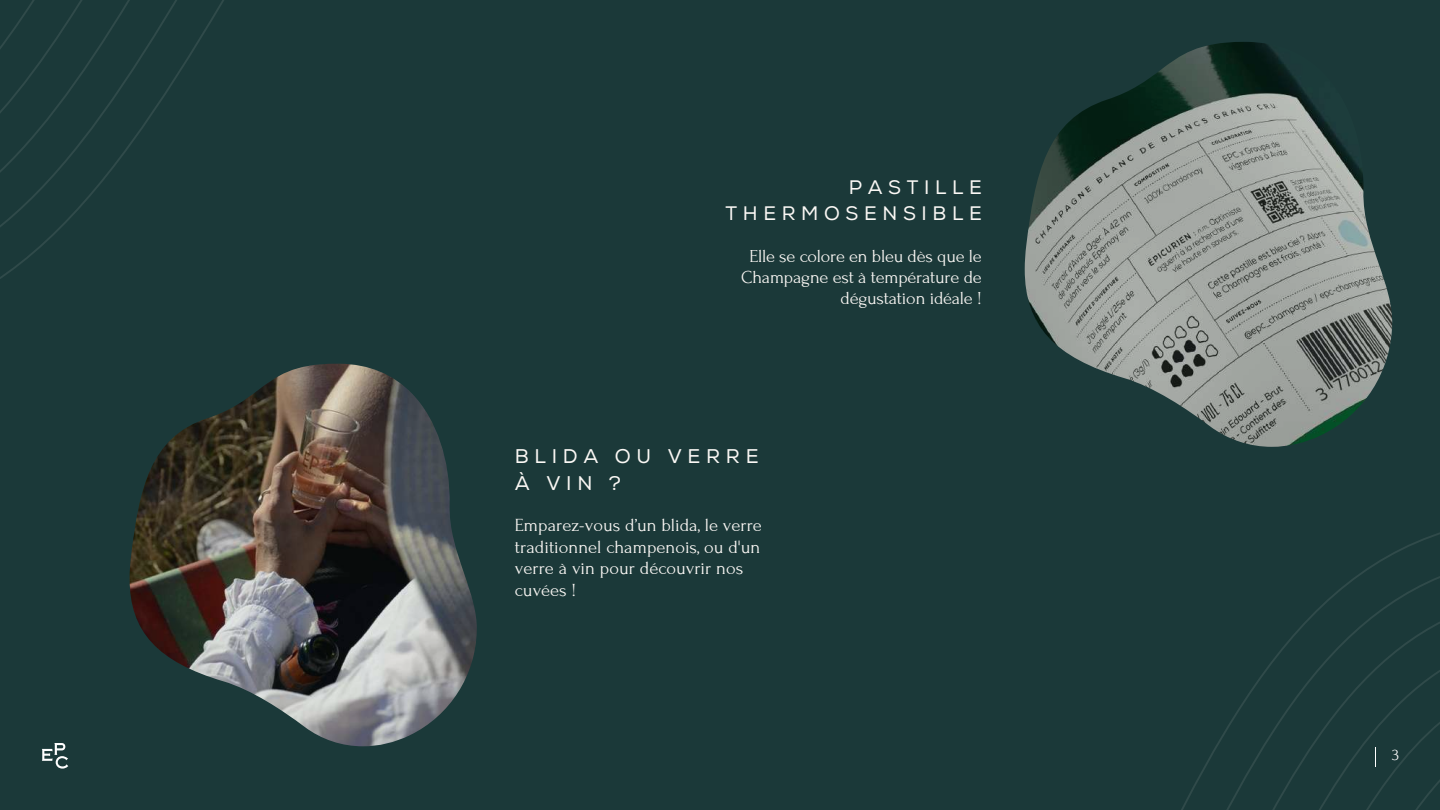
<style>
.page{position:relative;width:1440px;height:810px;background:#1b3939}
.page>*{position:absolute;margin:0;border:0;box-sizing:border-box;transform-origin:0 0}
.t1{font:19.8px/26.4px "Nexa";letter-spacing:.285em;color:#fbf8f5}
.t2{font:19.5px/26px "Nexa";letter-spacing:.285em;color:#fbf8f5;text-align:right}
.t3{font:18.45px/21.6px "Forum";color:#fbf8f5}
.t4{font:18.3px/21.3px "Forum";letter-spacing:-.01em;color:#fbf8f5;text-align:right}
.t5{font:16.5px "Forum";color:#fff}
</style>
<div class="page">
<svg style="left:1198px;top:594px;width:242px;height:216px"></svg>
<img style="left:130px;top:364px;width:347px;height:382px">
<img style="left:1025px;top:42px;width:367px;height:405px">
<svg style="left:0;top:0;width:177px;height:256px"></svg>
<svg style="left:1237px;top:636px;width:203px;height:174px"></svg>
<svg style="left:42px;top:743px;width:26px;height:26px"></svg>
<p class="t2" style="left:726px;top:175px;width:258px">PASTILLE<br>THERMOSENSIBLE</p>
<p class="t4" style="left:741px;top:246px;width:242px">Elle se colore en bleu dès que le<br>Champagne est à température de dégustation idéale !</p>
<p class="t1" style="left:515px;top:444px;width:245px">BLIDA OU VERRE<br>À VIN ?</p>
<p class="t3" style="left:515px;top:515px;width:248px">Emparez-vous d’un blida, le verre traditionnel champenois, ou d'un verre à vin pour découvrir nos cuvées !</p>
<p class="t5" style="left:1392px;top:746px;width:9px">3</p>
</div>
